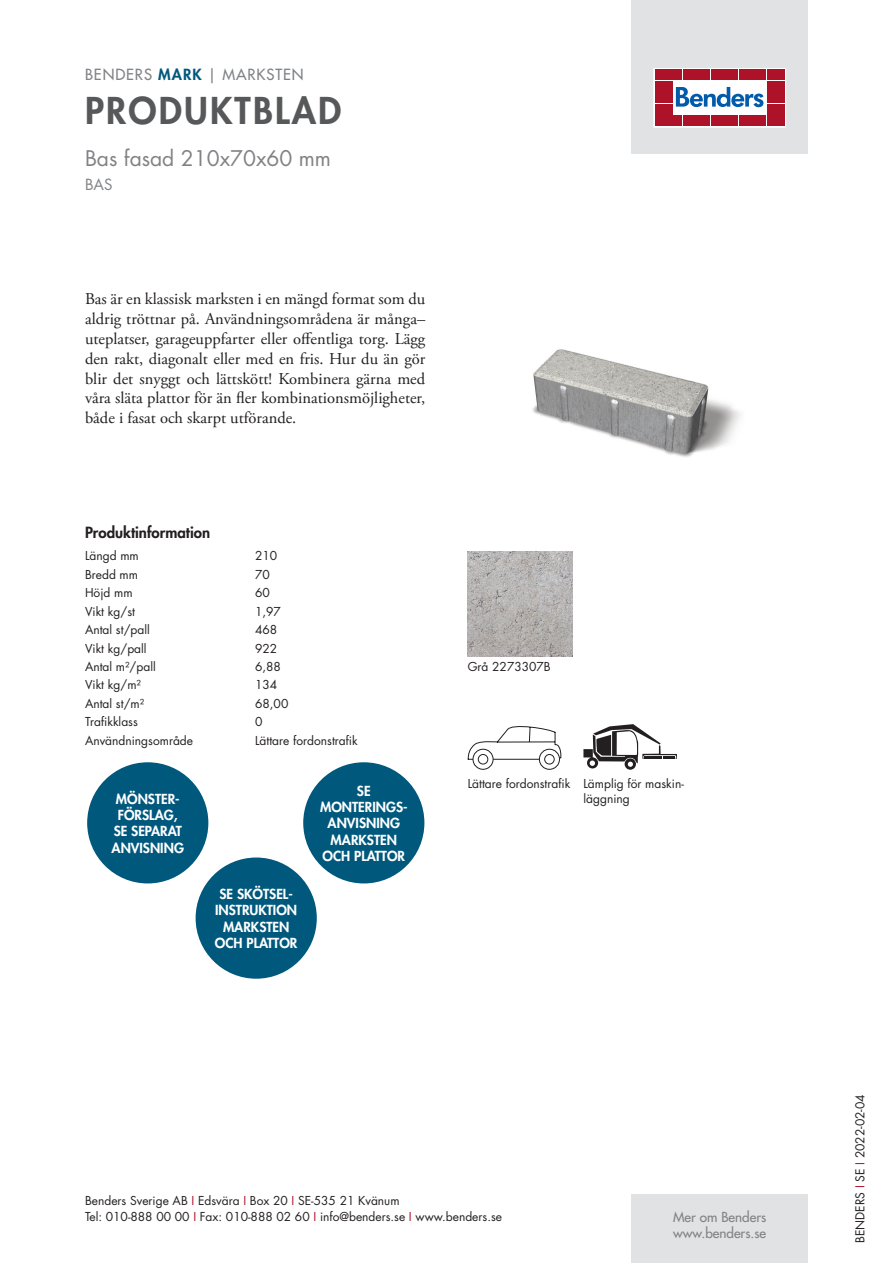
<style>
.page{position:relative;width:893px;height:1263px;background:#fff}
.page>*{position:absolute;margin:0;border:0;box-sizing:border-box;transform-origin:0 0}
.t1{font:800 36px "Futura Std";letter-spacing:.06em;color:#57585a}
.t2{font:21px "Futura Std";color:#808285}
.t3{font:16.5px/19.8px "Adobe Garamond Pro";color:#231f20;text-align:justify}
.t4{font:500 15px "Futura Std";letter-spacing:.06em;color:#808285}
.t5{font:800 15px "Futura Std";color:#231f20}
.t6{font:15px "Futura Std";color:#808285}
.t7{font:800 13.5px/16.2px "Futura Std";color:#fff;text-align:center}
.t8{font:500 13.5px/16.2px "Futura Std";color:#808285}
.t9{font:12px/16.5px "Futura Std";color:#231f20}
.s1{font-weight:800;color:#00597d}
.s2{color:#ae1229}
</style>
<div class="page">
<div style="left:631px;top:0;width:177px;height:153px;background:#e1e2e4"></div>
<div style="left:631px;top:1195px;width:177px;height:68px;background:#e1e2e4"></div>
<svg style="left:656px;top:70px;width:128px;height:55px;background:#ebc6cb"></svg>
<div style="left:654px;top:68px;width:132px;height:59px;border:1px solid #fff"></div>
<div style="left:655px;top:70px;width:8px;height:10px;background:#ae1229"></div>
<div style="left:664px;top:70px;width:8px;height:10px;background:#ae1229"></div>
<div style="left:655px;top:81px;width:8px;height:10px;background:#ae1229"></div>
<div style="left:664px;top:81px;width:8px;height:10px;background:#ae1229"></div>
<div style="left:655px;top:93px;width:8px;height:10px;background:#ae1229"></div>
<div style="left:664px;top:93px;width:8px;height:10px;background:#ae1229"></div>
<div style="left:655px;top:104px;width:8px;height:11px;background:#ae1229"></div>
<div style="left:664px;top:104px;width:8px;height:11px;background:#ae1229"></div>
<div style="left:655px;top:116px;width:8px;height:10px;background:#ae1229"></div>
<div style="left:664px;top:116px;width:8px;height:10px;background:#ae1229"></div>
<div style="left:674px;top:70px;width:8px;height:10px;background:#ae1229"></div>
<div style="left:683px;top:70px;width:8px;height:10px;background:#ae1229"></div>
<div style="left:692px;top:70px;width:8px;height:10px;background:#ae1229"></div>
<div style="left:702px;top:70px;width:8px;height:10px;background:#ae1229"></div>
<div style="left:711px;top:70px;width:8px;height:10px;background:#ae1229"></div>
<div style="left:720px;top:70px;width:8px;height:10px;background:#ae1229"></div>
<div style="left:730px;top:70px;width:8px;height:10px;background:#ae1229"></div>
<div style="left:739px;top:70px;width:8px;height:10px;background:#ae1229"></div>
<div style="left:748px;top:70px;width:8px;height:10px;background:#ae1229"></div>
<div style="left:758px;top:70px;width:8px;height:10px;background:#ae1229"></div>
<div style="left:674px;top:116px;width:8px;height:10px;background:#ae1229"></div>
<div style="left:683px;top:116px;width:8px;height:10px;background:#ae1229"></div>
<div style="left:692px;top:116px;width:8px;height:10px;background:#ae1229"></div>
<div style="left:702px;top:116px;width:8px;height:10px;background:#ae1229"></div>
<div style="left:711px;top:116px;width:8px;height:10px;background:#ae1229"></div>
<div style="left:720px;top:116px;width:8px;height:10px;background:#ae1229"></div>
<div style="left:730px;top:116px;width:8px;height:10px;background:#ae1229"></div>
<div style="left:739px;top:116px;width:8px;height:10px;background:#ae1229"></div>
<div style="left:748px;top:116px;width:8px;height:10px;background:#ae1229"></div>
<div style="left:758px;top:116px;width:8px;height:10px;background:#ae1229"></div>
<div style="left:767px;top:70px;width:8px;height:10px;background:#ae1229"></div>
<div style="left:776px;top:70px;width:8px;height:10px;background:#ae1229"></div>
<div style="left:767px;top:81px;width:8px;height:10px;background:#ae1229"></div>
<div style="left:776px;top:81px;width:8px;height:10px;background:#ae1229"></div>
<div style="left:767px;top:93px;width:8px;height:10px;background:#ae1229"></div>
<div style="left:776px;top:93px;width:8px;height:10px;background:#ae1229"></div>
<div style="left:767px;top:104px;width:8px;height:11px;background:#ae1229"></div>
<div style="left:776px;top:104px;width:8px;height:11px;background:#ae1229"></div>
<div style="left:767px;top:116px;width:8px;height:10px;background:#ae1229"></div>
<div style="left:776px;top:116px;width:8px;height:10px;background:#ae1229"></div>
<svg style="left:676px;top:87px;width:87px;height:20px;background:#8ab3d7"></svg>
<div style="left:303px;top:762px;width:121px;height:121px;background:#00597d;border-radius:50%"></div>
<div style="left:87px;top:762px;width:121px;height:121px;background:#00597d;border-radius:50%"></div>
<div style="left:196px;top:857px;width:121px;height:122px;background:#00597d;border-radius:50%"></div>
<img style="left:532px;top:349px;width:208px;height:108px">
<img style="left:468px;top:552px;width:105px;height:105px">
<div style="left:473px;top:749px;width:20px;height:21px;border:1px solid #231f20;border-radius:50%"></div>
<div style="left:539px;top:749px;width:21px;height:21px;border:1px solid #231f20;border-radius:50%"></div>
<svg style="left:468px;top:726px;width:93px;height:39px"></svg>
<svg style="left:625px;top:758px;width:11px;height:12px"></svg>
<svg style="left:583px;top:724px;width:94px;height:44px"></svg>
<p class="t4" style="left:85px;top:65px;width:220px">BENDERS <span class="s1">MARK</span> | MARKSTEN</p>
<h1 class="t1" style="left:85px;top:87px;width:258px">PRODUKTBLAD</h1>
<h2 class="t2" style="left:85px;top:144px;width:248px">Bas fasad 210x70x60 mm</h2>
<p class="t6" style="left:85px;top:175px;width:29px">BAS</p>
<p class="t3" style="left:85px;top:290px;width:342px">Bas är en klassisk marksten i en mängd format som du aldrig tröttnar på. Användningsområdena är många– uteplatser, garageuppfarter eller offentliga torg. Lägg den rakt, diagonalt eller med en fris. Hur du än gör blir det snyggt och lättskött! Kombinera gärna med våra släta plattor för än fler kombinationsmöjligheter, både i fasat och skarpt utförande.</p>
<p class="t5" style="left:85px;top:522px;width:127px">Produktinformation</p>
<p class="t9" style="left:85px;top:548px;width:55px">Längd mm</p>
<p class="t9" style="left:255px;top:548px;width:24px">210</p>
<p class="t9" style="left:85px;top:566px;width:55px">Bredd mm</p>
<p class="t9" style="left:255px;top:566px;width:16px">70</p>
<p class="t9" style="left:85px;top:585px;width:49px">Höjd mm</p>
<p class="t9" style="left:255px;top:585px;width:16px">60</p>
<p class="t9" style="left:85px;top:603px;width:51px">Vikt kg/st</p>
<p class="t9" style="left:255px;top:603px;width:27px">1,97</p>
<p class="t9" style="left:85px;top:621px;width:66px">Antal st/pall</p>
<p class="t9" style="left:255px;top:621px;width:24px">468</p>
<p class="t9" style="left:85px;top:640px;width:63px">Vikt kg/pall</p>
<p class="t9" style="left:255px;top:640px;width:24px">922</p>
<p class="t9" style="left:85px;top:658px;width:72px">Antal m²/pall</p>
<p class="t9" style="left:255px;top:658px;width:27px">6,88</p>
<p class="t9" style="left:85px;top:677px;width:57px">Vikt kg/m²</p>
<p class="t9" style="left:255px;top:677px;width:24px">134</p>
<p class="t9" style="left:85px;top:695px;width:61px">Antal st/m²</p>
<p class="t9" style="left:255px;top:695px;width:35px">68,00</p>
<p class="t9" style="left:85px;top:714px;width:54px">Trafikklass</p>
<p class="t9" style="left:255px;top:714px;width:9px">0</p>
<p class="t9" style="left:85px;top:732px;width:110px">Användningsområde</p>
<p class="t9" style="left:255px;top:732px;width:104px">Lättare fordonstrafik</p>
<p class="t7" style="left:320px;top:783px;width:89px">SE<br>MONTERINGS-<br>ANVISNING<br>MARKSTEN<br>OCH PLATTOR</p>
<p class="t7" style="left:112px;top:791px;width:74px">MÖNSTER-<br>FÖRSLAG,<br>SE SEPARAT<br>ANVISNING</p>
<p class="t7" style="left:215px;top:886px;width:84px">SE SKÖTSEL-<br>INSTRUKTION<br>MARKSTEN<br>OCH PLATTOR</p>
<p class="t9" style="left:468px;top:659px;width:85px">Grå 2273307B</p>
<p class="t9" style="left:583px;top:777px;width:102px;line-height:14.4px;text-indent:-116px">Lättare fordonstrafik Lämplig för maskin&shy;läggning</p>
<p class="t9" style="left:85px;top:1192px;width:418px">Benders Sverige AB <span class="s2">I</span> Edsvära <span class="s2">I</span> Box 20 <span class="s2">I</span> SE-535 21 Kvänum<br>Tel: 010-888 00 00 <span class="s2">I</span> Fax: 010-888 02 60 <span class="s2">I</span> info@benders.se <span class="s2">I</span> www.benders.se</p>
<p class="t8" style="left:673px;top:1209px;width:95px">Mer om Benders www.benders.se</p>
<p class="t9" style="left:852px;top:1243px;width:150px;rotate:-90deg">BENDERS <span class="s2">I</span> SE <span class="s2">I</span> 2022-02-04</p>
</div>
